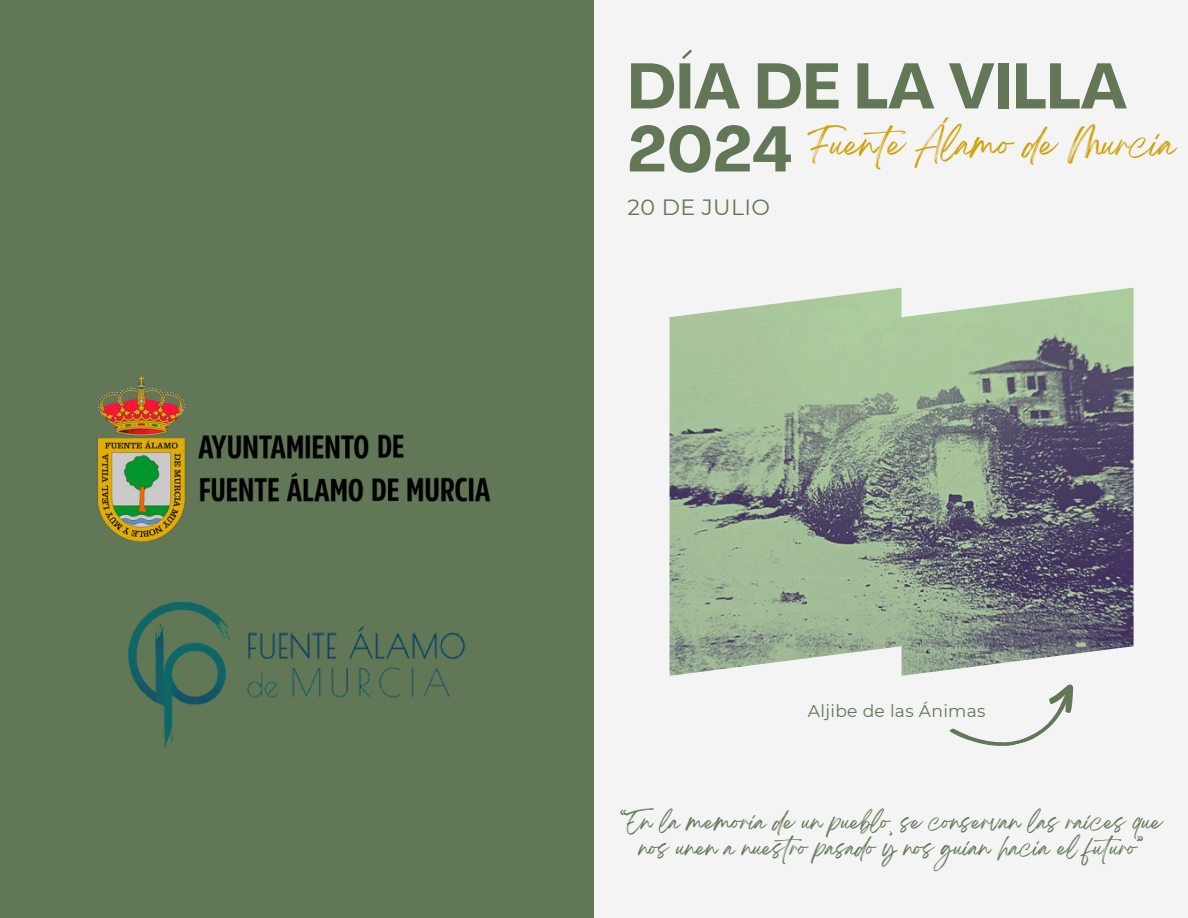
<style>
.page{position:relative;width:1188px;height:918px;background:#f4f4f4}
.page>*{position:absolute;margin:0;border:0;box-sizing:border-box;transform-origin:0 0}
.t1{font:700 63.45px/63px "Agrandir";color:#617755}
.t2{font:30px "Breathing";color:#d1a10b}
.t3{font:22.05px "Montserrat";letter-spacing:.02em;color:#617755}
.t4{font:19.5px/26.4px "Breathing";color:#617755;text-align:center}
.t5{font:17.1px "Montserrat";letter-spacing:.02em;color:#617755}
</style>
<div class="page">
<img style="left:670px;top:288px;width:464px;height:388px">
<div style="left:0;top:0;width:594px;height:918px;background:#617755"></div>
<svg style="left:949px;top:684px;width:125px;height:62px"></svg>
<img style="left:97px;top:375px;width:394px;height:167px">
<img style="left:128px;top:601px;width:338px;height:147px">
<h2 class="t1" style="left:628px;top:61px;width:501px">DÍA DE LA VILLA<br>2024</h2>
<h3 class="t3" style="left:628px;top:193px;width:144px">20 DE JULIO</h3>
<p class="t2" style="left:808px;top:135px;width:370px">Fuente Álamo de Murcia</p>
<p class="t5" style="left:808px;top:701px;width:179px">Aljibe de las Ánimas</p>
<p class="t4" style="left:620px;top:814px;width:543px">“En la memoria de un pueblo, se conservan las raíces que nos unen a nuestro pasado y nos guían hacia el futuro”</p>
</div>
